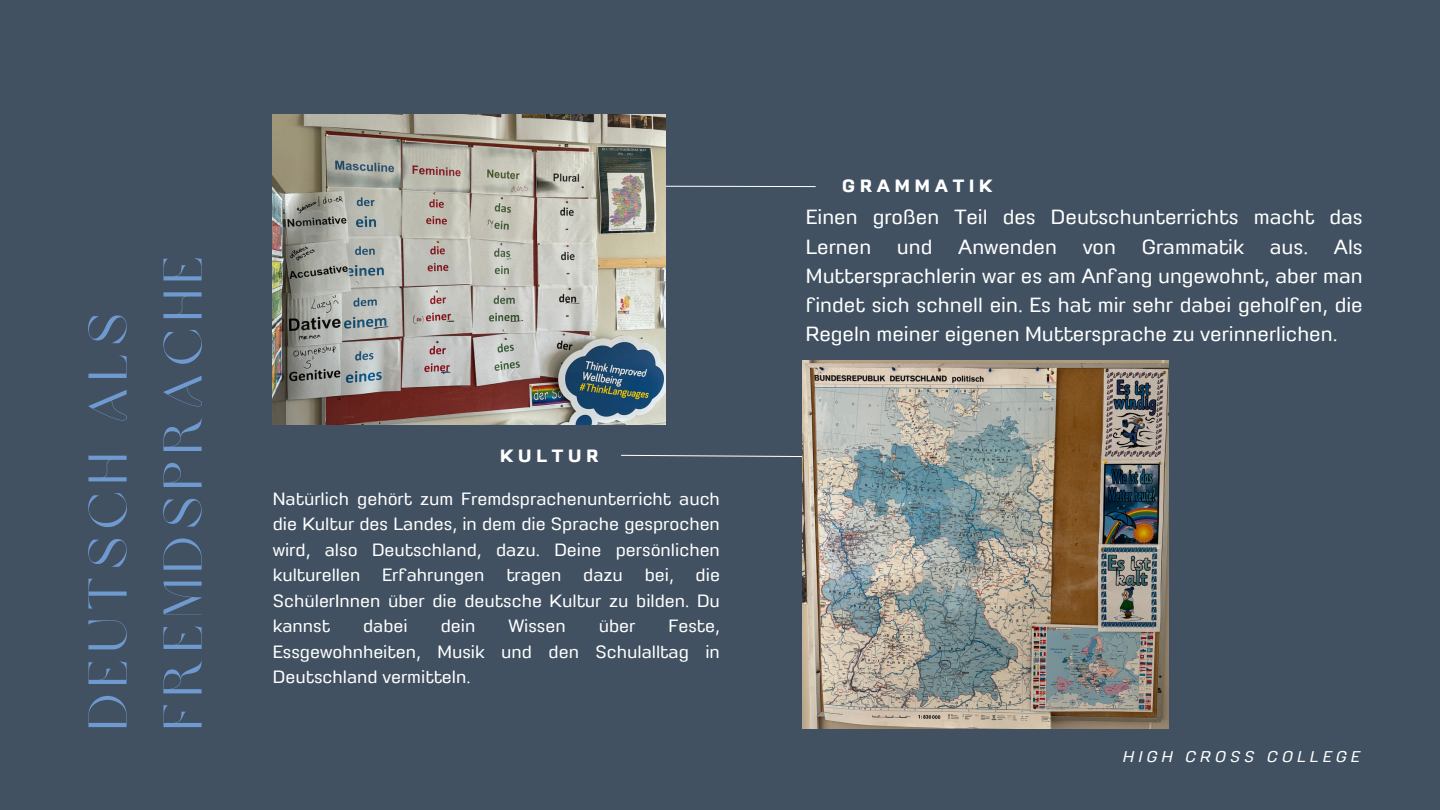
<style>
.page{position:relative;width:1440px;height:810px;background:#415162}
.page>*{position:absolute;margin:0;border:0;box-sizing:border-box;transform-origin:0 0}
.t1{font:54px/75px "Brown Sugar";letter-spacing:.15em;color:#6f9ad0}
.t2{font:18.4px/29.2px "Petchlamoon";color:#fff}
.t3{font:16px/25.5px "Petchlamoon";color:#fff;text-align:justify}
.t4{font:700 16px "Petchlamoon";letter-spacing:.3em;color:#fff}
.t5{font:italic 14px "Petchlamoon";letter-spacing:.3em;color:#fff}
</style>
<div class="page">
<svg style="left:665px;top:185px;width:151px;height:2px"></svg>
<img style="left:273px;top:115px;width:392px;height:309px">
<svg style="left:621px;top:455px;width:181px;height:2px"></svg>
<img style="left:802px;top:361px;width:366px;height:368px">
<p class="t1" style="left:76px;top:729px;width:475px;rotate:-90deg">Deutsch als<br>Fremdsprache</p>
<p class="t4" style="left:500px;top:447px;width:100px">KULTUR</p>
<p class="t3" style="left:273px;top:486px;width:449px">Natürlich gehört zum Fremdsprachenunterricht auch die Kultur des Landes, in dem die Sprache gesprochen wird, also Deutschland, dazu. Deine persönlichen kulturellen</p>
<p class="t3" style="left:273px;top:563px;width:449px;text-indent:423px">die SchülerInnen über die deutsche Kultur zu bilden. Du kannst</p>
<p class="t3" style="left:382px;top:563px;width:104px">Erfahrungen</p>
<p class="t3" style="left:506px;top:563px;width:57px">tragen</p>
<p class="t3" style="left:583px;top:563px;width:41px">dazu</p>
<p class="t3" style="left:645px;top:563px;width:31px">bei,</p>
<p class="t3" style="left:363px;top:614px;width:46px">dabei</p>
<p class="t3" style="left:441px;top:614px;width:36px">dein</p>
<p class="t3" style="left:508px;top:614px;width:59px">Wissen</p>
<p class="t3" style="left:599px;top:614px;width:38px">über</p>
<p class="t3" style="left:273px;top:614px;width:449px;text-indent:396px">Feste, Essgewohnheiten, Musik und den Schulalltag in Deutschland vermitteln.</p>
<p class="t4" style="left:842px;top:177px;width:152px">GRAMMATIK</p>
<p class="t2" style="left:806px;top:204px;width:558px">Einen großen Teil des Deutschunterrichts macht das<br>Lernen</p>
<p class="t2" style="left:897px;top:233px;width:37px">und</p>
<p class="t2" style="left:958px;top:233px;width:100px">Anwenden</p>
<p class="t2" style="left:1083px;top:233px;width:35px">von</p>
<p class="t2" style="left:1142px;top:233px;width:104px">Grammatik</p>
<p class="t2" style="left:1270px;top:233px;width:40px">aus.</p>
<p class="t2" style="left:806px;top:233px;width:558px;text-align:justify;text-indent:528px">Als Muttersprachlerin war es am Anfang ungewohnt, aber man findet sich schnell ein. Es hat mir sehr dabei geholfen, die Regeln meiner eigenen Muttersprache zu verinnerlichen.</p>
<p class="t5" style="left:1122px;top:749px;width:238px">HIGH CROSS COLLEGE</p>
</div>
